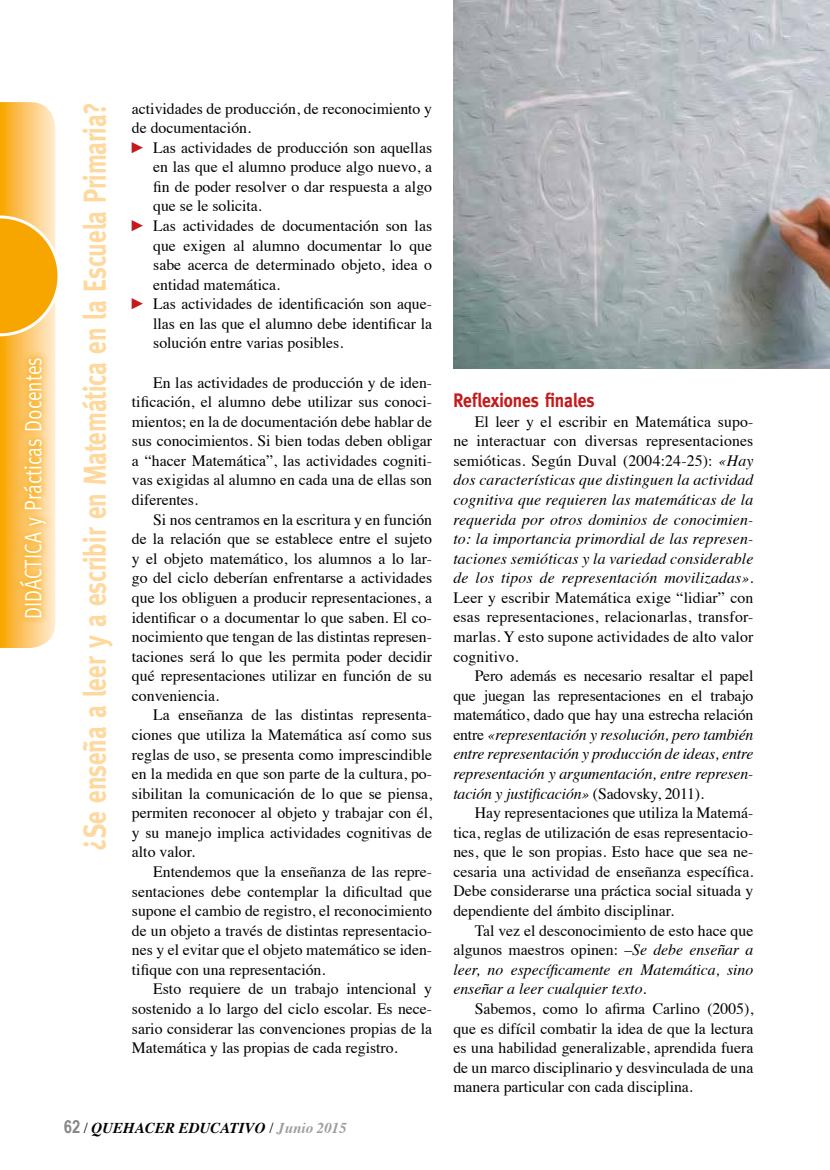
<style>
.page{position:relative;width:830px;height:1170px;background:#fff}
.page>*{position:absolute;margin:0;border:0;box-sizing:border-box;transform-origin:0 0}
.t1{font:700 31.5px "Meta";color:#fed89c;scale:.8 1}
.t2{font:24px "Meta";color:#fff;scale:.8 1}
.t3{font:700 19.5px "Meta";color:#c51a1b;scale:.9 1}
.t4{font:15.75px/19.5px "Times";color:#000;text-align:justify}
.t5{font:italic 15.75px/19.5px "Times";letter-spacing:-.005em;color:#000;text-align:justify}
.t6{font:italic 700 15px "Times";color:#000}
.s1{font-family:"Arial Narrow";color:#c51a1b}
.s2{font-family:"Arial Narrow";font-style:normal;font-size:18px;color:#878787}
.s3{font-weight:400;font-style:normal}
.s4{color:#9d9d9c}
.s5{font-style:italic}
.s6{font-style:normal}
</style>
<div class="page">
<svg style="left:0;top:102px;width:58px;height:546px;background:#fac257"></svg>
<svg style="left:12px;top:350px;width:41px;height:275px;background:#fbc669"></svg>
<img style="left:453px;top:0;width:376px;height:368px">
<h2 class="t2" style="left:19px;top:619px;width:329px;rotate:-90deg">DIDÁCTICA y Prácticas Docentes</h2>
<h1 class="t1" style="left:77px;top:850px;width:937px;rotate:-90deg">¿Se enseña a leer y a escribir en Matemática en la Escuela Primaria?</h1>
<p class="t4" style="left:132px;top:97px;width:301px">actividades de producción, de reconocimiento y</p>
<p class="t4" style="left:132px;top:117px;width:120px">de documentación.</p>
<p class="t4" style="left:132px;top:136px;width:301px"><span class="s1">►</span> Las actividades de producción son aquellas</p>
<p class="t4" style="left:153px;top:156px;width:280px">en las que el alumno produce algo nuevo, a</p>
<p class="t4" style="left:153px;top:175px;width:280px">fin de poder resolver o dar respuesta a algo</p>
<p class="t4" style="left:153px;top:195px;width:110px">que se le solicita.</p>
<p class="t4" style="left:132px;top:215px;width:301px"><span class="s1">►</span> Las actividades de documentación son las</p>
<p class="t4" style="left:153px;top:234px;width:280px">que exigen al alumno documentar lo que</p>
<p class="t4" style="left:153px;top:254px;width:280px">sabe acerca de determinado objeto, idea o</p>
<p class="t4" style="left:153px;top:273px;width:128px">entidad matemática.</p>
<p class="t4" style="left:132px;top:293px;width:301px"><span class="s1">►</span> Las actividades de identificación son aque-</p>
<p class="t4" style="left:153px;top:312px;width:280px">llas en las que el alumno debe identificar la</p>
<p class="t4" style="left:153px;top:332px;width:191px">solución entre varias posibles.</p>
<p class="t4" style="left:132px;top:371px;width:301px;text-indent:21px">En las actividades de producción y de iden&shy;tificación, el alumno debe utilizar sus conoci&shy;mientos; en la de documentación debe hablar de sus conocimientos. Si bien todas deben obligar a “hacer Matemática”, las actividades cogniti&shy;vas exigidas al alumno en cada una de ellas son diferentes.</p>
<p class="t4" style="left:132px;top:508px;width:301px;text-indent:21px">Si nos centramos en la escritura y en función de la relación que se establece entre el sujeto y el objeto matemático, los alumnos a lo lar&shy;go del ciclo deberían enfrentarse a actividades que los obliguen a producir representaciones, a identificar o a documentar lo que saben. El co&shy;nocimiento que tengan de las distintas represen&shy;taciones será lo que les permita poder decidir qué representaciones utilizar en función de su conveniencia.</p>
<p class="t4" style="left:132px;top:704px;width:301px;text-indent:21px">La enseñanza de las distintas representa&shy;ciones que utiliza la Matemática así como sus reglas de uso, se presenta como imprescindible en la medida en que son parte de la cultura, po&shy;sibilitan la comunicación de lo que se piensa, permiten reconocer al objeto y trabajar con él, y su manejo implica actividades cognitivas de alto valor.</p>
<p class="t4" style="left:132px;top:860px;width:301px;text-indent:21px">Entendemos que la enseñanza de las repre&shy;sentaciones debe contemplar la dificultad que supone el cambio de registro, el reconocimiento de un objeto a través de distintas representacio&shy;nes y el evitar que el objeto matemático se iden&shy;tifique con una representación.</p>
<p class="t4" style="left:132px;top:977px;width:301px;text-indent:21px">Esto requiere de un trabajo intencional y sostenido a lo largo del ciclo escolar. Es nece&shy;sario considerar las convenciones propias de la Matemática y las propias de cada registro.</p>
<p class="t6" style="left:64px;top:1113px;width:284px"><span class="s2">62</span> <span class="s3">/</span> QUEHACER EDUCATIVO <span class="s3">/</span> <span class="s4">Junio 2015</span></p>
<p class="t3" style="left:453px;top:389px;width:158px">Reflexiones finales</p>
<p class="t4" style="left:453px;top:410px;width:301px;text-indent:21px">El leer y el escribir en Matemática supo&shy;ne interactuar con diversas representaciones semióticas. Según Duval (2004:24-25): <span class="s5">«Hay dos características que distinguen la actividad cognitiva que requieren las matemáticas de la requerida por otros dominios de conocimien&shy;to: la importancia primordial de las represen&shy;taciones semióticas y la variedad considerable de los tipos de representación movilizadas»</span>.<br>Leer y escribir Matemática exige “lidiar” con esas representaciones, relacionarlas, transfor&shy;marlas. Y esto supone actividades de alto valor cognitivo.</p>
<p class="t5" style="left:453px;top:665px;width:301px;text-indent:21px"><span class="s6">Pero además es necesario resaltar el papel que juegan las representaciones en el trabajo matemático, dado que hay una estrecha relación entre</span> «representación y resolución, pero también entre representación y producción de ideas, entre representación y argumentación, entre represen&shy;tación y justificación» <span class="s6">(Sadovsky, 2011).</span></p>
<p class="t4" style="left:453px;top:801px;width:301px;text-indent:21px">Hay representaciones que utiliza la Matemá&shy;tica, reglas de utilización de esas representacio&shy;nes, que le son propias. Esto hace que sea ne&shy;cesaria una actividad de enseñanza específica.<br>Debe considerarse una práctica social situada y dependiente del ámbito disciplinar.</p>
<p class="t5" style="left:453px;top:919px;width:301px;text-indent:21px"><span class="s6">Tal vez el desconocimiento de esto hace que algunos maestros opinen: –</span>Se debe enseñar a leer, no específicamente en Matemática, sino enseñar a leer cualquier texto<span class="s6">.</span></p>
<p class="t4" style="left:453px;top:997px;width:301px;text-indent:21px">Sabemos, como lo afirma Carlino (2005), que es difícil combatir la idea de que la lectura es una habilidad generalizable, aprendida fuera de un marco disciplinario y desvinculada de una manera particular con cada disciplina.</p>
</div>
